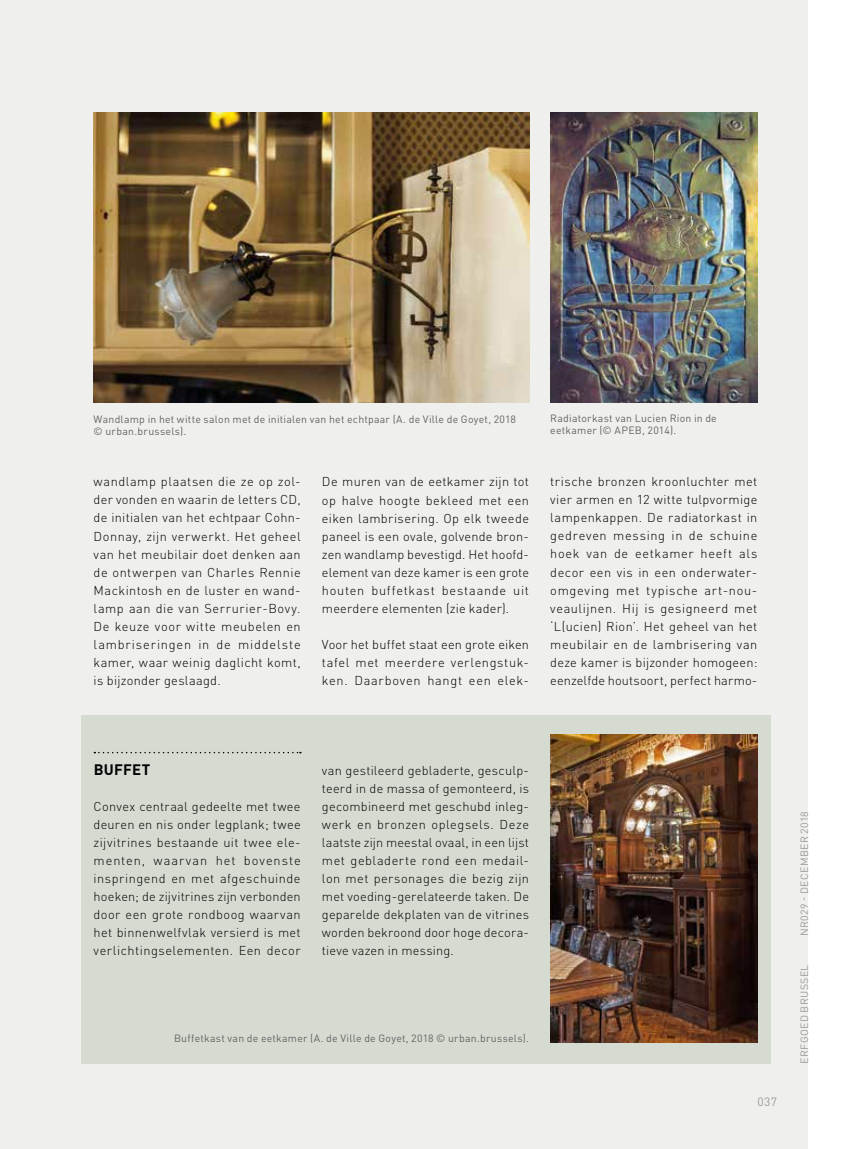
<style>
.page{position:relative;width:851px;height:1149px;background:#fff}
.page>*{position:absolute;margin:0;border:0;box-sizing:border-box;transform-origin:0 0}
.t1{font:700 15px "DINOT";letter-spacing:.015em;color:#000}
.t2{font:300 12.75px/18px "DINOT";letter-spacing:.025em;color:#000;text-align:justify}
.t3{font:12px "DINOT";color:#9d9d9c}
.t4{font:10.5px/12px "DINOT";letter-spacing:.02em;color:#646363}
.t5{font:10.5px "DINOT";letter-spacing:.035em;color:#9d9d9c}
</style>
<div class="page">
<div style="left:0;top:0;width:808px;height:1148px;background:#eff0ed"></div>
<div style="left:81px;top:714px;width:689px;height:349px;background:#d6dbd2"></div>
<img style="left:94px;top:112px;width:435px;height:290px">
<img style="left:550px;top:112px;width:207px;height:290px">
<img style="left:550px;top:734px;width:207px;height:308px">
<svg style="left:94px;top:751px;width:207px;height:2px"></svg>
<p class="t4" style="left:94px;top:413px;width:424px">Wandlamp in het witte salon met de initialen van het echtpaar (A. de Ville de Goyet, 2018 © urban.brussels).</p>
<p class="t4" style="left:550px;top:412px;width:168px">Radiatorkast van Lucien Rion in de eetkamer (© APEB, 2014).</p>
<p class="t2" style="left:94px;top:472px;width:208px">wandlamp plaatsen die ze op zol&shy;der vonden en waarin de letters CD, de initialen van het echtpaar Cohn-Donnay, zijn verwerkt. Het geheel van het meubilair doet denken aan de ontwerpen van Charles Rennie Mackintosh en de luster en wand&shy;lamp aan die van Serrurier-Bovy.<br>De keuze voor witte meubelen en lambriseringen in de middelste kamer, waar weinig daglicht komt, is bijzonder geslaagd.</p>
<p class="t2" style="left:322px;top:472px;width:208px;text-align:left">De muren van de eetkamer zijn tot op halve hoogte bekleed met een eiken lambrisering. Op elk tweede paneel is een ovale, golvende bron&shy;zen wandlamp bevestigd. Het hoofd&shy;element van deze kamer is een grote houten buffetkast bestaande uit meerdere elementen (zie kader).</p>
<p class="t2" style="left:322px;top:634px;width:208px">Voor het buffet staat een grote eiken tafel met meerdere verlengstuk&shy;ken. Daarboven hangt een elek-</p>
<p class="t2" style="left:550px;top:472px;width:208px">trische bronzen kroonluchter met vier armen en 12 witte tulpvormige lampenkappen. De radiatorkast in gedreven messing in de schuine hoek van de eetkamer heeft als decor een vis in een onderwater&shy;omgeving met typische art-nou&shy;veaulijnen. Hij is gesigneerd met ‘L(ucien) Rion’. Het geheel van het meubilair en de lambrisering van deze kamer is bijzonder homogeen: eenzelfde houtsoort, perfect harmo-</p>
<p class="t1" style="left:94px;top:759px;width:58px">BUFFET</p>
<p class="t2" style="left:94px;top:796px;width:208px">Convex centraal gedeelte met twee deuren en nis onder legplank; twee zijvitrines bestaande uit twee ele&shy;menten, waarvan het bovenste inspringend en met afgeschuinde hoeken; de zijvitrines zijn verbonden door een grote rondboog waarvan het binnenwelfvlak versierd is met verlichtingselementen. Een decor</p>
<p class="t2" style="left:322px;top:760px;width:208px">van gestileerd gebladerte, gesculp&shy;teerd in de massa of gemonteerd, is gecombineerd met geschubd inleg&shy;werk en bronzen oplegsels. Deze laatste zijn meestal ovaal, in een lijst met gebladerte rond een medail&shy;lon met personages die bezig zijn met voeding-gerelateerde taken. De geparelde dekplaten van de vitrines worden bekroond door hoge decora&shy;tieve vazen in messing.</p>
<p class="t4" style="left:174px;top:1031px;width:356px">Buffetkast van de eetkamer (A. de Ville de Goyet, 2018 © urban.brussels).</p>
<p class="t3" style="left:757px;top:1094px;width:21px">037</p>
<p class="t5" style="left:797px;top:935px;width:126px;rotate:-90deg">NR029 - DECEMBER 2018</p>
<p class="t5" style="left:797px;top:1063px;width:101px;rotate:-90deg">ERFGOED BRUSSEL</p>
</div>
